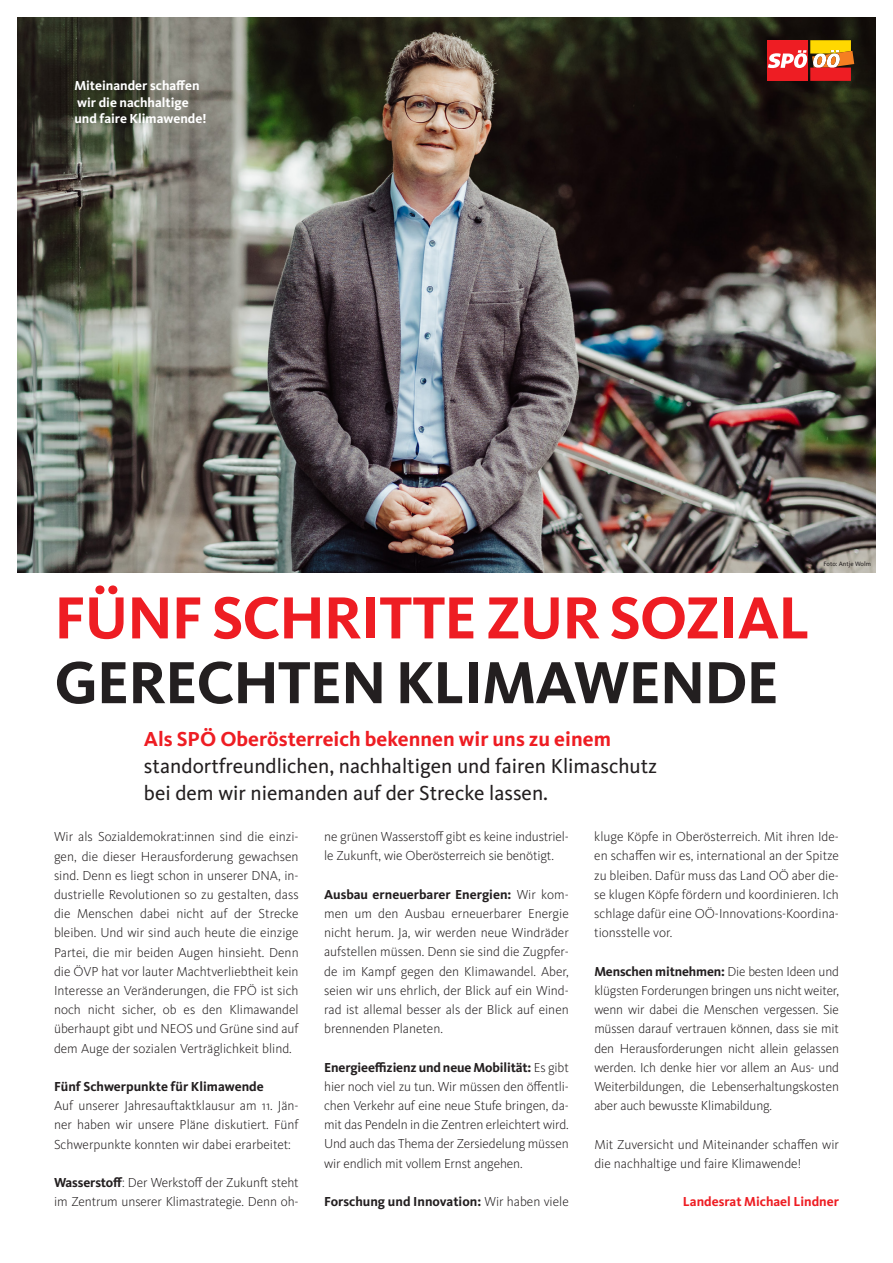
<style>
.page{position:relative;width:893px;height:1263px;background:#fff}
.page>*{position:absolute;margin:0;border:0;box-sizing:border-box;transform-origin:0 0}
.t1{font:700 61.5px "Kievit OT";letter-spacing:-.02em;color:#ee1d23}
.t2{font:700 61.5px "Kievit OT";letter-spacing:-.02em;color:#231f20}
.t3{font:21px/27px "Kievit OT";color:#231f20}
.t4{font:700 21px "Kievit OT";color:#ee1d23}
.t5{font:300 13.5px/19.2px "Kievit OT";letter-spacing:-.005em;color:#231f20;text-align:justify}
.t6{font:700 13.5px "Kievit OT";color:#231f20}
.t7{font:700 13.5px/16.2px "Kievit OT";color:#fff}
.t8{font:700 13.5px "Kievit OT";color:#ee1d23}
.t9{font:6.45px "Kievit OT";color:#231f20}
.s1{font-weight:700}
.s2{font-weight:300}
</style>
<div class="page">
<img style="left:17px;top:17px;width:859px;height:555px">
<div style="left:767px;top:40px;width:41px;height:41px;background:#ee1d23"></div>
<svg style="left:768px;top:40px;width:86px;height:41px"></svg>
<p class="t7" style="left:74px;top:78px;width:134px">Miteinander schaffen wir die nachhaltige und faire Klimawende!</p>
<p class="t9" style="left:823px;top:560px;width:49px">Foto: Antje Wolm</p>
<h1 class="t1" style="left:54px;top:582px;width:757px">FÜNF SCHRITTE ZUR SOZIAL</h1>
<h1 class="t2" style="left:54px;top:647px;width:726px">GERECHTEN KLIMAWENDE</h1>
<h2 class="t4" style="left:144px;top:727px;width:468px">Als SPÖ Oberösterreich bekennen wir uns zu einem</h2>
<h2 class="t3" style="left:144px;top:753px;width:515px">standortfreundlichen, nachhaltigen und fairen Klimaschutz bei dem wir niemanden auf der Strecke lassen.</h2>
<p class="t5" style="left:54px;top:827px;width:246px">Wir als Sozialdemokrat:innen sind die einzi&shy;gen, die dieser Herausforderung gewachsen sind. Denn es liegt schon in unserer DNA, in&shy;dustrielle Revolutionen so zu gestalten, dass die Menschen dabei nicht auf der Strecke bleiben. Und wir sind auch heute die einzige Partei, die mir beiden Augen hinsieht. Denn die ÖVP hat vor lauter Machtverliebtheit kein Interesse an Veränderungen, die FPÖ ist sich noch nicht sicher, ob es den Klimawandel überhaupt gibt und NEOS und Grüne sind auf dem Auge der sozialen Verträglichkeit blind.</p>
<p class="t6" style="left:54px;top:1078px;width:211px">Fünf Schwerpunkte für Klimawende</p>
<p class="t5" style="left:54px;top:1096px;width:246px">Auf unserer Jahresauftaktklausur am 11. Jän&shy;ner haben wir unsere Pläne diskutiert. Fünf Schwerpunkte konnten wir dabei erarbeitet:</p>
<p class="t5" style="left:54px;top:1173px;width:246px"><span class="s1">Wasserstoff</span>: Der Werkstoff der Zukunft steht im Zentrum unserer Klimastrategie. Denn oh-</p>
<p class="t5" style="left:594px;top:827px;width:246px">kluge Köpfe in Oberösterreich. Mit ihren Ide&shy;en schaffen wir es, international an der Spitze zu bleiben. Dafür muss das Land OÖ aber die&shy;se klugen Köpfe fördern und koordinieren. Ich schlage dafür eine OÖ-Innovations-Koordina&shy;tionsstelle vor.</p>
<p class="t5" style="left:594px;top:962px;width:246px"><span class="s1">Menschen mitnehmen:</span> Die besten Ideen und klügsten Forderungen bringen uns nicht weiter, wenn wir dabei die Menschen vergessen. Sie müssen darauf vertrauen können, dass sie mit den Herausforderungen nicht allein gelassen werden. Ich denke hier vor allem an Aus- und Weiterbildungen, die Lebenserhaltungskosten aber auch bewusste Klimabildung.</p>
<p class="t5" style="left:594px;top:1135px;width:246px">Mit Zuversicht und Miteinander schaffen wir die nachhaltige und faire Klimawende!</p>
<p class="t8" style="left:683px;top:1194px;width:158px">Landesrat Michael Lindner</p>
<p class="t5" style="left:324px;top:827px;width:246px">ne grünen Wasserstoff gibt es keine industriel&shy;le Zukunft, wie Oberösterreich sie benötigt.</p>
<p class="t5" style="left:324px;top:885px;width:246px"><span class="s1">Ausbau erneuerbarer Energien:</span> Wir kom&shy;men um den Ausbau erneuerbarer Energie nicht herum. Ja, wir werden neue Windräder aufstellen müssen. Denn sie sind die Zugpfer&shy;de im Kampf gegen den Klimawandel. Aber, seien wir uns ehrlich, der Blick auf ein Wind&shy;rad ist allemal besser als der Blick auf einen brennenden Planeten.</p>
<p class="t5" style="left:324px;top:1058px;width:246px"><span class="s1">Energieeffizienz und neue Mobilität:</span> Es gibt hier noch viel zu tun. Wir müssen den öffentli&shy;chen Verkehr auf eine neue Stufe bringen, da&shy;mit das Pendeln in die Zentren erleichtert wird.<br>Und auch das Thema der Zersiedelung müssen wir endlich mit vollem Ernst angehen.</p>
<p class="t6" style="left:324px;top:1193px;width:246px">Forschung und Innovation: <span class="s2">Wir haben viele</span></p>
</div>
